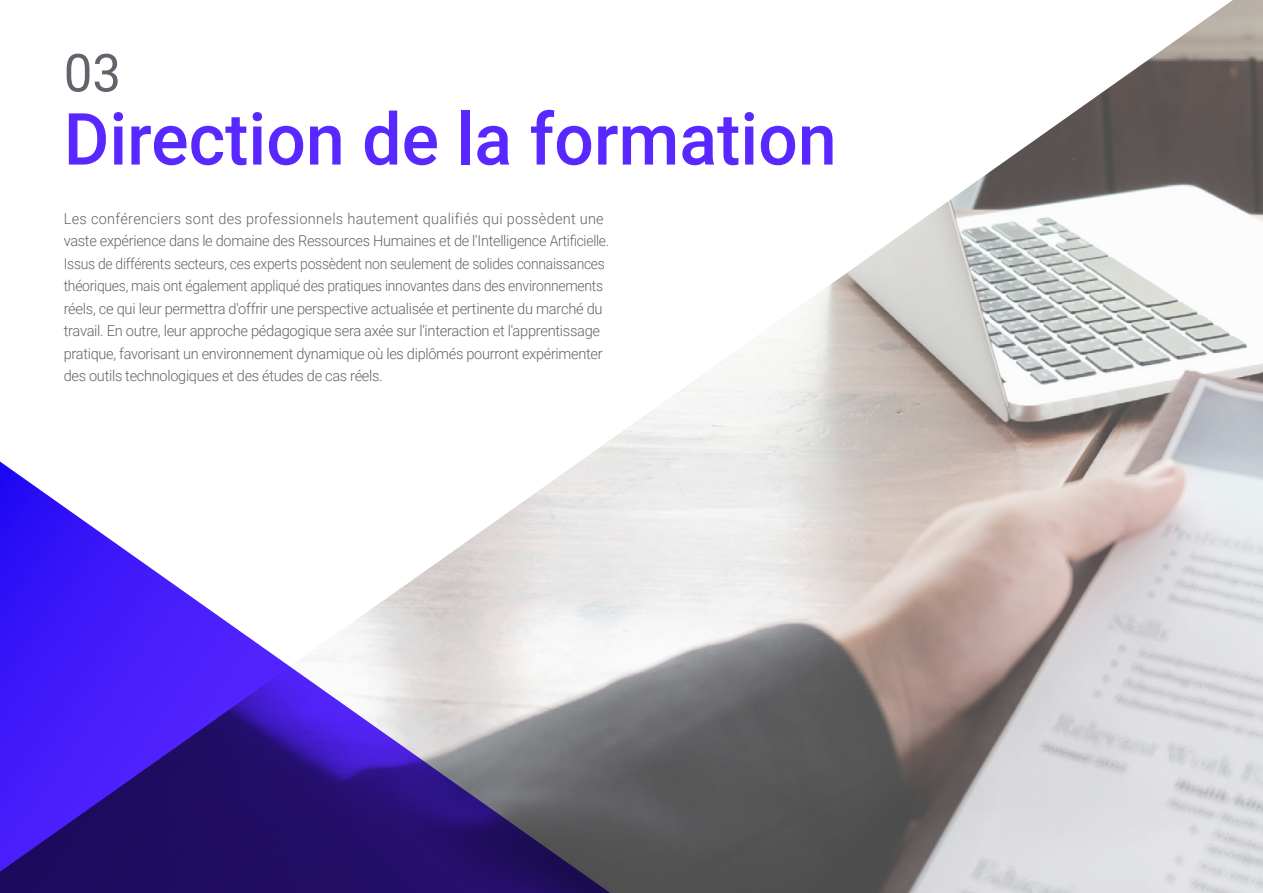
<style>
.page{position:relative;width:1263px;height:893px;background:#fff}
.page>*{position:absolute;margin:0;border:0;box-sizing:border-box;transform-origin:0 0}
.t1{font:500 72px "Roboto";color:#5927ff}
.t2{font:52.5px "Roboto";color:#61646a}
.t3{font:300 15px/22.5px "Roboto";letter-spacing:-.02em;color:#61646a}
</style>
<div class="page">
<img style="left:602px;top:0;width:661px;height:893px">
<svg style="left:0;top:446px;width:640px;height:447px"></svg>
<h2 class="t2" style="left:64px;top:36px;width:59px">03</h2>
<h1 class="t1" style="left:64px;top:89px;width:774px">Direction de la formation</h1>
<p class="t3" style="left:64px;top:207px;width:547px">Les conférenciers sont des professionnels hautement qualifiés qui possèdent une vaste expérience dans le domaine des Ressources Humaines et de l'Intelligence Artificielle.<br>Issus de différents secteurs, ces experts possèdent non seulement de solides connaissances théoriques, mais ont également appliqué des pratiques innovantes dans des environnements réels, ce qui leur permettra d'offrir une perspective actualisée et pertinente du marché du travail. En outre, leur approche pédagogique sera axée sur l'interaction et l'apprentissage pratique, favorisant un environnement dynamique où les diplômés pourront expérimenter des outils technologiques et des études de cas réels.</p>
</div>
